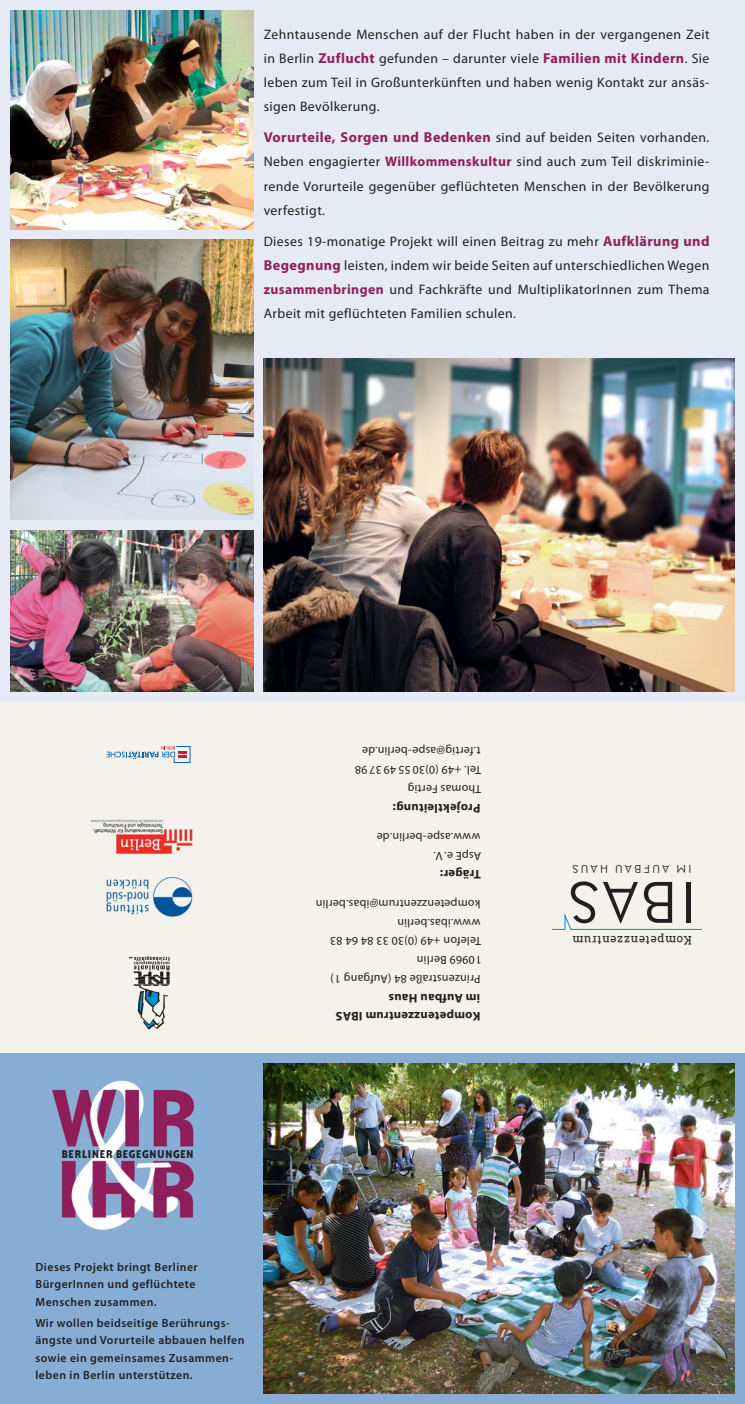
<style>
.page{position:relative;width:745px;height:1404px;background:#fff}
.page>*{position:absolute;margin:0;border:0;box-sizing:border-box;transform-origin:0 0}
.t1{font:60.12px "Neutraface Text";color:#231f20}
.t2{font:13.75px/24.1px "Myriad Pro";letter-spacing:.03em;color:#231f20;text-align:justify}
.t3{font:700 13px "Bailey Sans ITC";letter-spacing:.03em;color:#231f20;scale:.95 1}
.t4{font:700 12.5px/18.8px "Myriad Pro";letter-spacing:.02em;color:#231f20}
.t5{font:600 11.88px/17.5px "Myriad Pro";letter-spacing:.04em;color:#231f20}
.t6{font:11.88px/18.8px "Myriad Pro";letter-spacing:.02em;color:#231f20}
.t7{font:11.88px "Roboto Slab";letter-spacing:.06em;color:#231f20}
.t8{font:11.62px "Neutraface Text";letter-spacing:.19em;color:#231f20}
.s1{font-weight:700;font-size:14.38px;color:#901e5b}
.s2{font-weight:700;color:#901e5b}
</style>
<div class="page">
<div style="left:0;top:0;width:744px;height:702px;background:#e5eaf4"></div>
<img style="left:263px;top:358px;width:470px;height:333px">
<img style="left:11px;top:530px;width:242px;height:161px">
<img style="left:10px;top:240px;width:243px;height:280px">
<img style="left:11px;top:11px;width:242px;height:218px">
<div style="left:0;top:702px;width:744px;height:350px;background:#f5f1eb"></div>
<svg style="left:552px;top:913px;width:150px;height:17px"></svg>
<svg style="left:129px;top:956px;width:41px;height:73px"></svg>
<svg style="left:106px;top:746px;width:84px;height:16px"></svg>
<img style="left:106px;top:876px;width:87px;height:41px">
<img style="left:91px;top:819px;width:102px;height:34px">
<div style="left:0;top:1052px;width:744px;height:351px;background:#88add5"></div>
<img style="left:51px;top:1080px;width:145px;height:150px">
<img style="left:263px;top:1063px;width:470px;height:330px">
<p class="t2" style="left:263px;top:23px;width:447px">Zehntausende Menschen auf der Flucht haben in der vergangenen Zeit in Berlin <span class="s1">Zuflucht</span> gefunden – darunter viele <span class="s1">Familien mit Kindern</span>. Sie leben zum Teil in Großunterkünften und haben wenig Kontakt zur ansäs&shy;sigen Bevölkerung.</p>
<p class="t2" style="left:263px;top:127px;width:447px"><span class="s1">Vorurteile, Sorgen und Bedenken</span> sind auf beiden Seiten vorhanden.<br>Neben engagierter <span class="s2">Willkommenskultur</span> sind auch zum Teil diskriminie&shy;rende Vorurteile gegenüber geflüchteten Menschen in der Bevölkerung verfestigt.</p>
<p class="t2" style="left:263px;top:231px;width:447px">Dieses 19-monatige Projekt will einen Beitrag zu mehr <span class="s1">Aufklärung und Begegnung</span> leisten, indem wir beide Seiten auf unterschiedlichen Wegen <span class="s2">zusammenbringen</span> und Fachkräfte und MultiplikatorInnen zum Thema Arbeit mit geflüchteten Familien schulen.</p>
<p class="t3" style="left:61px;top:1149px;width:141px">BERLINER BEGEGNUNGEN</p>
<p class="t5" style="left:35px;top:1258px;width:164px">Dieses Projekt bringt Berliner<br>BürgerInnen und geflüchtete<br>Menschen zusammen.</p>
<p class="t5" style="left:35px;top:1314px;width:210px">Wir wollen beidseitige Berührungs&shy;ängste und Vorurteile abbauen helfen sowie ein gemeinsames Zusammen&shy;leben in Berlin unterstützen.</p>
<p class="t6" style="left:481px;top:796px;width:128px;rotate:-180deg">Thomas Fertig<br>Tel. +49 (0)30 55 49 37 98 t.fertig@aspe-berlin.de</p>
<p class="t4" style="left:480px;top:815px;width:89px;rotate:-180deg">Projektleitung:</p>
<p class="t6" style="left:481px;top:863px;width:106px;rotate:-180deg">AspE e. V. www.aspe-berlin.de</p>
<p class="t4" style="left:480px;top:882px;width:42px;rotate:-180deg">Träger:</p>
<p class="t6" style="left:481px;top:986px;width:167px;rotate:-180deg">Prinzenstraße 84 (Aufgang 1)<br>10969 Berlin<br>Telefon +49 (0)30 33 84 64 83 www.ibas.berlin kompetenzzentrum@ibas.berlin</p>
<p class="t4" style="left:480px;top:1024px;width:146px;rotate:-180deg">Kompetenzzentrum IBAS im Aufbau Haus</p>
<p class="t8" style="left:691px;top:873px;width:121px;rotate:-180deg">IM-AUFBAU-HAUS</p>
<h1 class="t1" style="left:696px;top:924px;width:130px;rotate:-180deg">IBAS</h1>
<p class="t7" style="left:691px;top:948px;width:121px;rotate:-180deg">Kompetenzzentrum</p>
</div>
